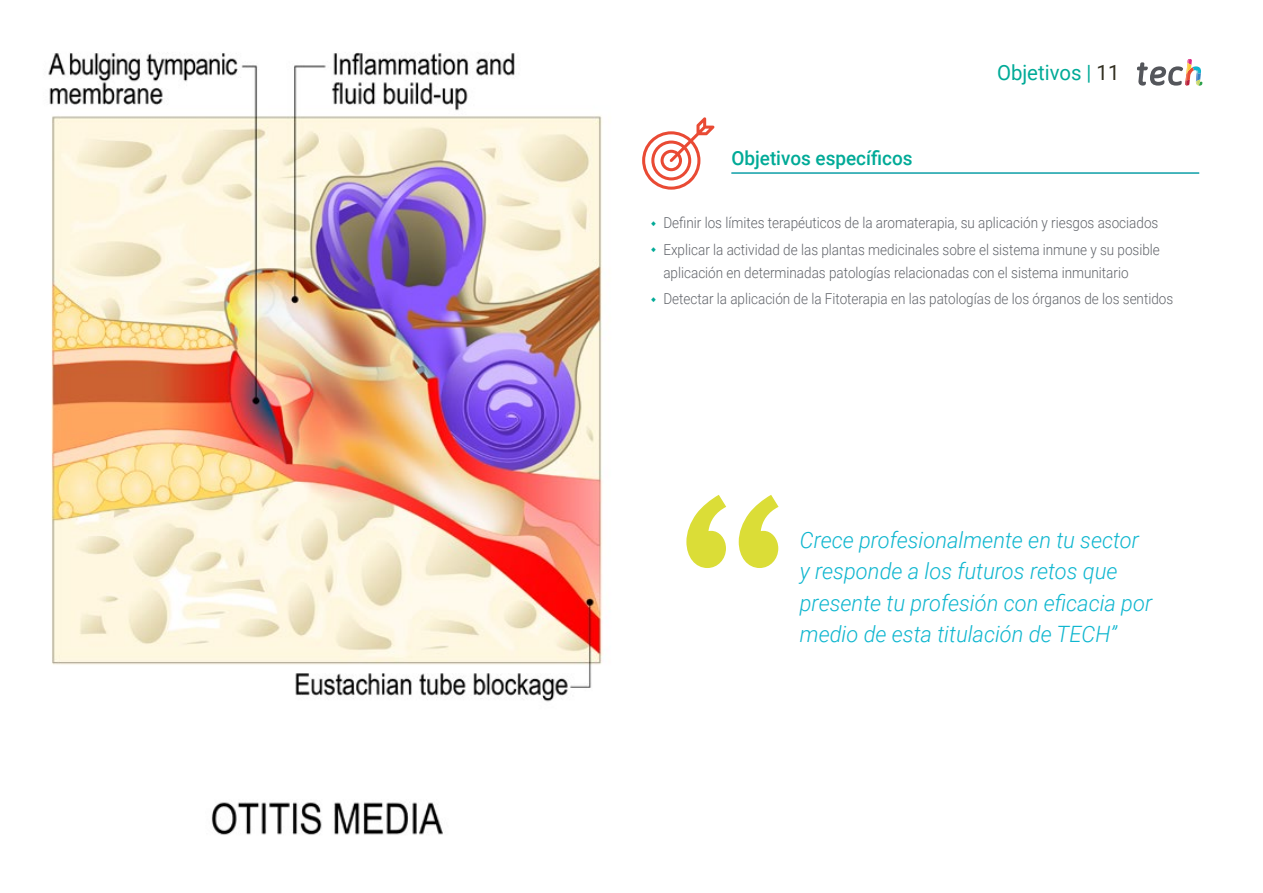
<style>
.page{position:relative;width:1263px;height:893px;background:#fff}
.page>*{position:absolute;margin:0;border:0;box-sizing:border-box;transform-origin:0 0}
.t1{font:italic 300 22.5px/31.5px "Roboto";color:#0fb6cf}
.t2{font:21px "Roboto";color:#00aa97}
.t3{font:500 19.5px "Roboto";color:#00aa97}
.t4{font:300 15px/26.7px "Roboto";color:#61646a;scale:.9 1}
.s1{color:#312e20}
</style>
<div class="page">
<svg style="left:642px;top:117px;width:72px;height:73px"></svg>
<hr style="left:731px;top:173px;width:468px;height:1px;background:#00aa97">
<svg style="left:1137px;top:59px;width:65px;height:27px"></svg>
<img style="left:48px;top:52px;width:555px;height:783px">
<svg style="left:686px;top:495px;width:92px;height:73px"></svg>
<h3 class="t3" style="left:731px;top:144px;width:183px">Objetivos específicos</h3>
<h2 class="t2" style="left:997px;top:57px;width:124px">Objetivos | <span class="s1">11</span></h2>
<p class="t4" style="left:663px;top:209px;width:553px">Definir los límites terapéuticos de la aromaterapia, su aplicación y riesgos asociados<br>Explicar la actividad de las plantas medicinales sobre el sistema inmune y su posible</p>
<p class="t4" style="left:663px;top:258px;width:568px">aplicación en determinadas patologías relacionadas con el sistema inmunitario<br>Detectar la aplicación de la Fitoterapia en las patologías de los órganos de los sentidos</p>
<h1 class="t1" style="left:800px;top:523px;width:354px">Crece profesionalmente en tu sector y responde a los futuros retos que presente tu profesión con eficacia por medio de esta titulación de TECH”</h1>
</div>
